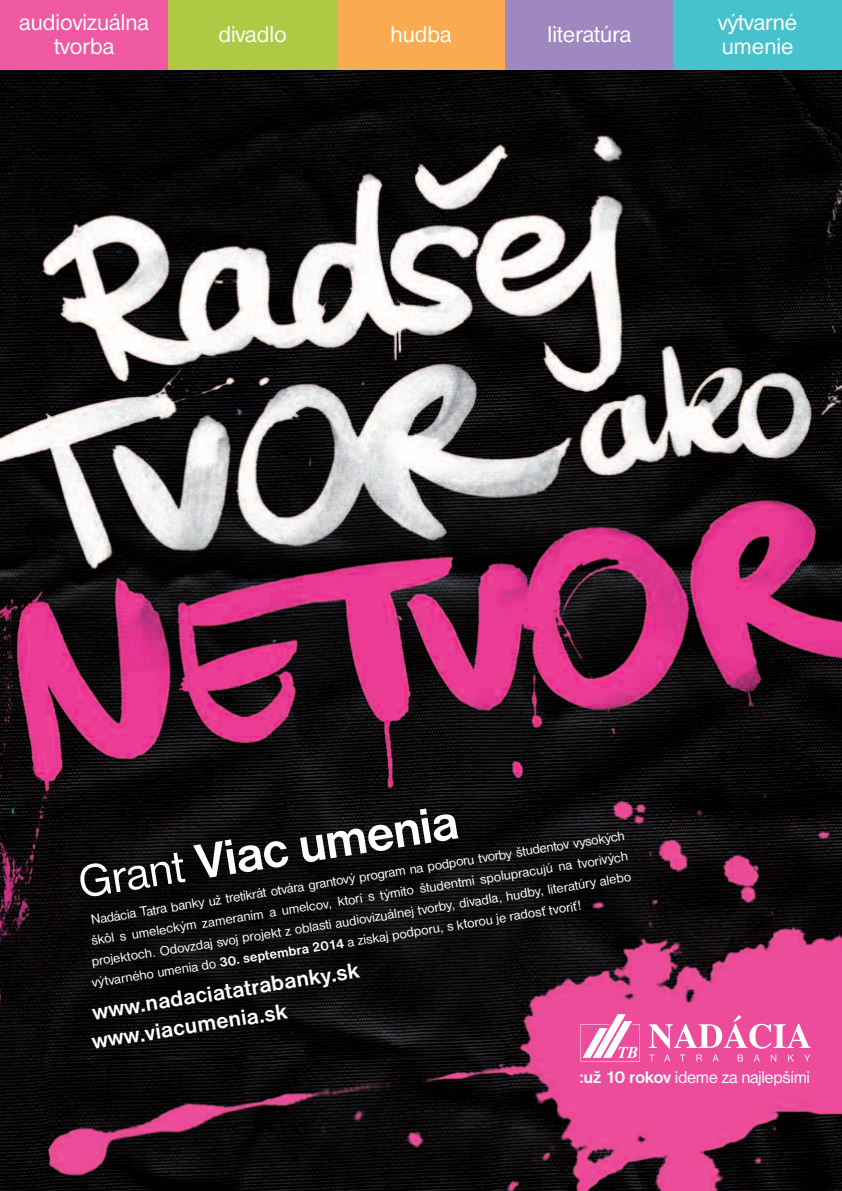
<style>
.page{position:relative;width:842px;height:1191px;background:#fff}
.page>*{position:absolute;margin:0;border:0;box-sizing:border-box;transform-origin:0 0}
.t1{font:700 51.3px "Nimbus Sans DOT";color:#fff}
.t2{font:23.8px/23.8px "Nimbus Sans DOT";color:#fff}
.t3{font:700 22.6px/28.8px "Nimbus Sans DOT";color:#fff}
.t4{font:17.6px "Nimbus Sans DOT";letter-spacing:-.02em;color:#fff}
.t5{font:13.9px "Nimbus Sans DOT";color:#fff}
.s1{font-weight:400;font-size:47.1px}
.s2{font-weight:700}
</style>
<div class="page">
<img style="left:0;top:70px;width:842px;height:1121px">
<img style="left:48px;top:793px;width:794px;height:398px">
<svg style="left:580px;top:1014px;width:60px;height:47px"></svg>
<svg style="left:649px;top:1015px;width:162px;height:33px"></svg>
<svg style="left:649px;top:1054px;width:161px;height:7px"></svg>
<div style="left:0;top:0;width:168px;height:70px;background:#ef59a1"></div>
<div style="left:168px;top:0;width:169px;height:70px;background:#afc945"></div>
<div style="left:337px;top:0;width:168px;height:70px;background:#faaa51"></div>
<div style="left:505px;top:0;width:169px;height:70px;background:#9f87bf"></div>
<div style="left:674px;top:0;width:168px;height:70px;background:#45c2cc"></div>
<h2 class="t2" style="left:19px;top:12px;width:131px;text-align:center">audiovizuálna tvorba</h2>
<h2 class="t2" style="left:218px;top:24px;width:70px">divadlo</h2>
<h2 class="t2" style="left:390px;top:24px;width:63px">hudba</h2>
<h2 class="t2" style="left:548px;top:24px;width:85px">literatúra</h2>
<h2 class="t2" style="left:718px;top:12px;width:81px">výtvarné umenie</h2>
<h1 class="t1" style="left:75px;top:863px;width:386px;rotate:-9deg"><span class="s1">Grant</span> Viac umenia</h1>
<p class="t5" style="left:90px;top:914px;width:541px;rotate:-9deg">Nadácia Tatra banky už tretíkrát otvára grantový program na podporu tvorby študentov vysokých</p>
<p class="t5" style="left:91px;top:935px;width:545px;rotate:-9deg">škôl s umeleckým zameraním a umelcov, ktorí s týmito študentmi spolupracujú na tvorivých</p>
<p class="t5" style="left:91px;top:956px;width:547px;rotate:-9deg">projektoch. Odovzdaj svoj projekt z oblasti audiovizuálnej tvorby, divadla, hudby, literatúry alebo</p>
<p class="t5" style="left:91px;top:977px;width:497px;rotate:-9deg">výtvarného umenia do <span class="s2">30. septembra 2014</span> a získaj podporu, s ktorou je radosť tvoriť!</p>
<h3 class="t3" style="left:85px;top:1000px;width:277px;rotate:-9deg">www.nadaciatatrabanky.sk www.viacumenia.sk</h3>
<p class="t4" style="left:580px;top:1071px;width:232px"><span class="s2">:už 10 rokov</span> ideme za najlepšími</p>
</div>
